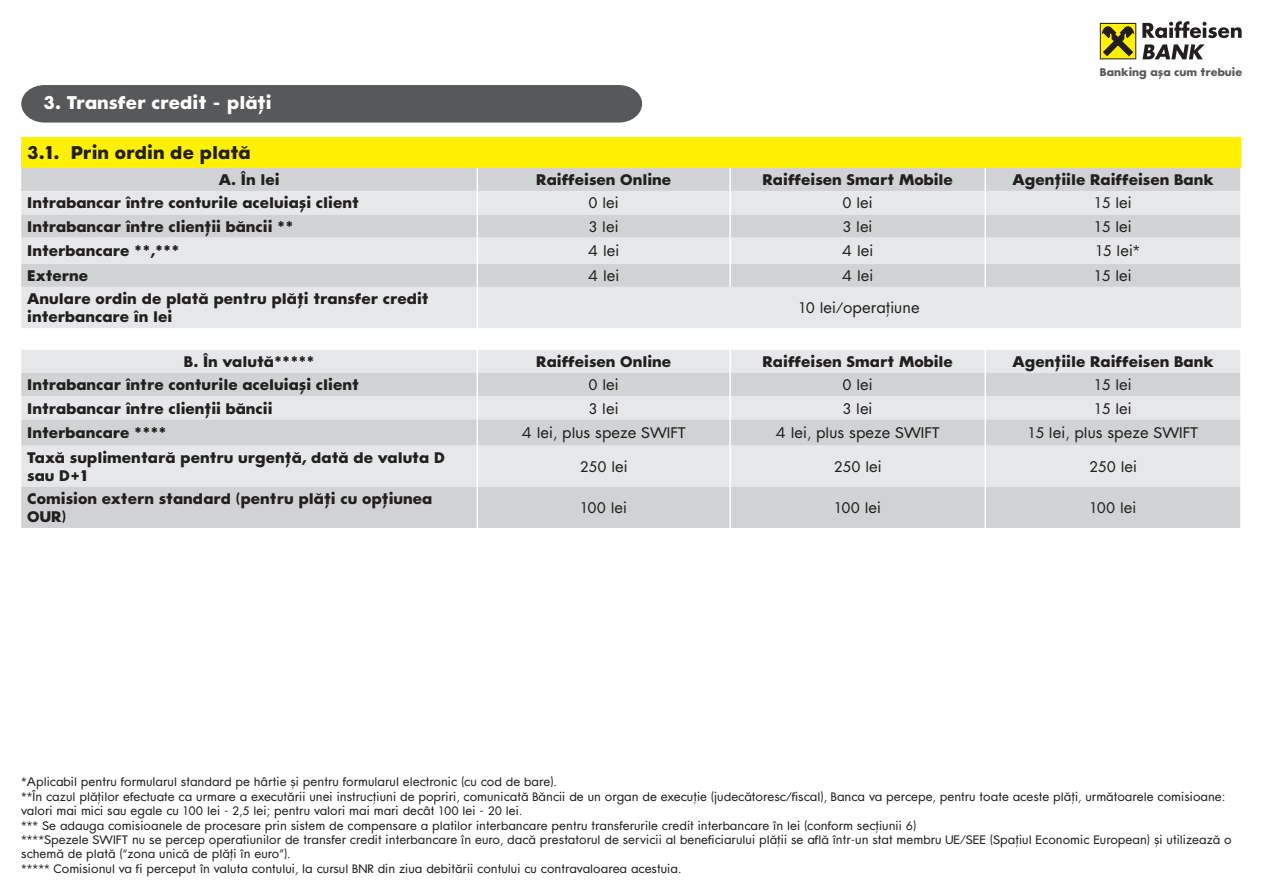
<style>
.page{position:relative;width:1263px;height:893px;background:#fff}
.page>*{position:absolute;margin:0;border:0;box-sizing:border-box;transform-origin:0 0}
.t1{font:700 18px "Raiffeisen RO";color:#fff}
.t2{font:700 18px "Raiffeisen RO";color:#231f20}
.t3{font:700 15px/18px "Raiffeisen RO";color:#231f20}
.t4{font:15px "Raiffeisen RO";color:#231f20}
.t5{font:12px/14.4px "Raiffeisen RO";color:#231f20}
.t6{font:700 10.95px "Raiffeisen RO";color:#57585a}
</style>
<div class="page">
<svg style="left:1100px;top:23px;width:36px;height:36px"></svg>
<div style="left:1101px;top:24px;width:34px;height:34px;background:#fff101"></div>
<svg style="left:1102px;top:26px;width:32px;height:30px"></svg>
<svg style="left:1142px;top:21px;width:99px;height:17px"></svg>
<svg style="left:1142px;top:44px;width:63px;height:15px"></svg>
<div style="left:21px;top:85px;width:621px;height:38px;background:#57585a"></div>
<div style="left:21px;top:137px;width:1220px;height:31px;background:#fff101"></div>
<div style="left:21px;top:168px;width:1219px;height:23px;background:#d1d2d4"></div>
<svg style="left:21px;top:191px;width:1220px;height:137px;background:#dfe0e2"></svg>
<svg style="left:477px;top:168px;width:1px;height:119px"></svg>
<hr style="left:477px;top:287px;width:1px;height:41px;background:#fff">
<hr style="left:1240px;top:191px;width:2px;height:23px;background:#fff">
<hr style="left:1240px;top:214px;width:2px;height:24px;background:#fff">
<hr style="left:1240px;top:238px;width:2px;height:26px;background:#fff">
<hr style="left:1240px;top:264px;width:2px;height:23px;background:#fff">
<hr style="left:729px;top:168px;width:2px;height:23px;background:#fff">
<hr style="left:729px;top:191px;width:2px;height:23px;background:#fff">
<hr style="left:729px;top:214px;width:2px;height:24px;background:#fff">
<hr style="left:729px;top:238px;width:2px;height:26px;background:#fff">
<hr style="left:729px;top:264px;width:2px;height:23px;background:#fff">
<hr style="left:984px;top:168px;width:2px;height:23px;background:#fff">
<hr style="left:984px;top:191px;width:2px;height:23px;background:#fff">
<hr style="left:984px;top:214px;width:2px;height:24px;background:#fff">
<hr style="left:984px;top:238px;width:2px;height:26px;background:#fff">
<hr style="left:984px;top:264px;width:2px;height:23px;background:#fff">
<div style="left:21px;top:350px;width:1219px;height:23px;background:#e6e7e9"></div>
<svg style="left:21px;top:373px;width:1219px;height:155px;background:#d9dadc"></svg>
<svg style="left:477px;top:350px;width:1px;height:95px"></svg>
<hr style="left:477px;top:445px;width:1px;height:42px;background:#fff">
<hr style="left:477px;top:487px;width:1px;height:41px;background:#fff">
<hr style="left:729px;top:350px;width:2px;height:23px;background:#fff">
<hr style="left:729px;top:373px;width:2px;height:23px;background:#fff">
<hr style="left:729px;top:396px;width:2px;height:23px;background:#fff">
<hr style="left:729px;top:419px;width:2px;height:26px;background:#fff">
<hr style="left:729px;top:445px;width:2px;height:42px;background:#fff">
<hr style="left:729px;top:487px;width:2px;height:41px;background:#fff">
<hr style="left:984px;top:350px;width:2px;height:23px;background:#fff">
<hr style="left:984px;top:373px;width:2px;height:23px;background:#fff">
<hr style="left:984px;top:396px;width:2px;height:23px;background:#fff">
<hr style="left:984px;top:419px;width:2px;height:26px;background:#fff">
<hr style="left:984px;top:445px;width:2px;height:42px;background:#fff">
<hr style="left:984px;top:487px;width:2px;height:41px;background:#fff">
<p class="t6" style="left:1100px;top:68px;width:144px">Banking așa cum trebuie</p>
<h1 class="t1" style="left:44px;top:96px;width:229px">3. Transfer credit - plăţi</h1>
<h1 class="t2" style="left:27px;top:147px;width:225px">3.1. Prin ordin de plată</h1>
<p class="t3" style="left:219px;top:173px;width:62px">A. În lei</p>
<p class="t3" style="left:536px;top:173px;width:137px">Raiffeisen Online</p>
<p class="t3" style="left:762px;top:173px;width:192px">Raiffeisen Smart Mobile</p>
<p class="t3" style="left:1012px;top:173px;width:203px">Agen]iile Raiffeisen Bank</p>
<p class="t3" style="left:27px;top:196px;width:333px">Intrabancar între conturile aceluiași client</p>
<p class="t4" style="left:589px;top:198px;width:32px">0 lei</p>
<p class="t4" style="left:842px;top:198px;width:32px">0 lei</p>
<p class="t4" style="left:1094px;top:198px;width:39px">15 lei</p>
<p class="t3" style="left:27px;top:219px;width:268px">Intrabancar între clienţii băncii **</p>
<p class="t4" style="left:589px;top:221px;width:31px">3 lei</p>
<p class="t4" style="left:843px;top:221px;width:31px">3 lei</p>
<p class="t4" style="left:1094px;top:221px;width:39px">15 lei</p>
<p class="t3" style="left:27px;top:244px;width:154px">Interbancare **,***</p>
<p class="t4" style="left:588px;top:246px;width:33px">4 lei</p>
<p class="t4" style="left:842px;top:246px;width:33px">4 lei</p>
<p class="t4" style="left:1096px;top:246px;width:46px">15 lei*</p>
<p class="t3" style="left:27px;top:268px;width:62px">Externe</p>
<p class="t4" style="left:588px;top:270px;width:33px">4 lei</p>
<p class="t4" style="left:842px;top:270px;width:33px">4 lei</p>
<p class="t4" style="left:1094px;top:270px;width:39px">15 lei</p>
<p class="t3" style="left:27px;top:292px;width:403px">Anulare ordin de plată pentru plă]i transfer credit interbancare în lei</p>
<p class="t4" style="left:799px;top:302px;width:122px">10 lei/operaţiune</p>
<p class="t3" style="left:184px;top:354px;width:132px">B. În valută*****</p>
<p class="t3" style="left:536px;top:354px;width:137px">Raiffeisen Online</p>
<p class="t3" style="left:762px;top:354px;width:192px">Raiffeisen Smart Mobile</p>
<p class="t3" style="left:1012px;top:354px;width:203px">Agen]iile Raiffeisen Bank</p>
<p class="t3" style="left:27px;top:378px;width:333px">Intrabancar între conturile aceluiași client</p>
<p class="t4" style="left:589px;top:380px;width:32px">0 lei</p>
<p class="t4" style="left:842px;top:380px;width:32px">0 lei</p>
<p class="t4" style="left:1094px;top:380px;width:39px">15 lei</p>
<p class="t3" style="left:27px;top:401px;width:247px">Intrabancar între clienţii băncii</p>
<p class="t4" style="left:589px;top:403px;width:31px">3 lei</p>
<p class="t4" style="left:843px;top:403px;width:31px">3 lei</p>
<p class="t4" style="left:1094px;top:403px;width:39px">15 lei</p>
<p class="t3" style="left:27px;top:426px;width:141px">Interbancare ****</p>
<p class="t4" style="left:522px;top:427px;width:166px">4 lei, plus speze SWIFT</p>
<p class="t4" style="left:775px;top:427px;width:166px">4 lei, plus speze SWIFT</p>
<p class="t4" style="left:1028px;top:427px;width:171px">15 lei, plus speze SWIFT</p>
<p class="t3" style="left:27px;top:450px;width:419px">Taxă suplimentară pentru urgenţă, dată de valuta D sau D+1</p>
<p class="t4" style="left:580px;top:461px;width:49px">250 lei</p>
<p class="t4" style="left:834px;top:461px;width:49px">250 lei</p>
<p class="t4" style="left:1089px;top:461px;width:49px">250 lei</p>
<p class="t3" style="left:27px;top:491px;width:407px">Comision extern standard (pentru plăţi cu opţiunea<br>OUR)</p>
<p class="t4" style="left:580px;top:502px;width:48px">100 lei</p>
<p class="t4" style="left:834px;top:502px;width:48px">100 lei</p>
<p class="t4" style="left:1090px;top:502px;width:48px">100 lei</p>
<p class="t5" style="left:21px;top:776px;width:1212px">*Aplicabil pentru formularul standard pe hârtie și pentru formularul electronic (cu cod de bare).<br>**În cazul plăţilor efectuate ca urmare a executării unei instrucţiuni de popriri, comunicată Băncii de un organ de execuţie (judecătoresc/fiscal), Banca va percepe, pentru toate aceste plăţi, următoarele comisioane: valori mai mici sau egale cu 100 lei - 2,5 lei; pentru valori mai mari decât 100 lei - 20 lei.<br>*** Se adauga comisioanele de procesare prin sistem de compensare a platilor interbancare pentru transferurile credit interbancare în lei (conform secţiunii 6)<br>****Spezele SWIFT nu se percep operatiunilor de transfer credit interbancare în euro, dacă prestatorul de servicii al beneficiarului plăţii se află într-un stat membru UE/SEE (Spaţiul Economic European) și utilizează o schemă de plată (“zona unică de plăţi în euro”).<br>***** Comisionul va fi perceput în valuta contului, la cursul BNR din ziua debitării contului cu contravaloarea acestuia.</p>
</div>
